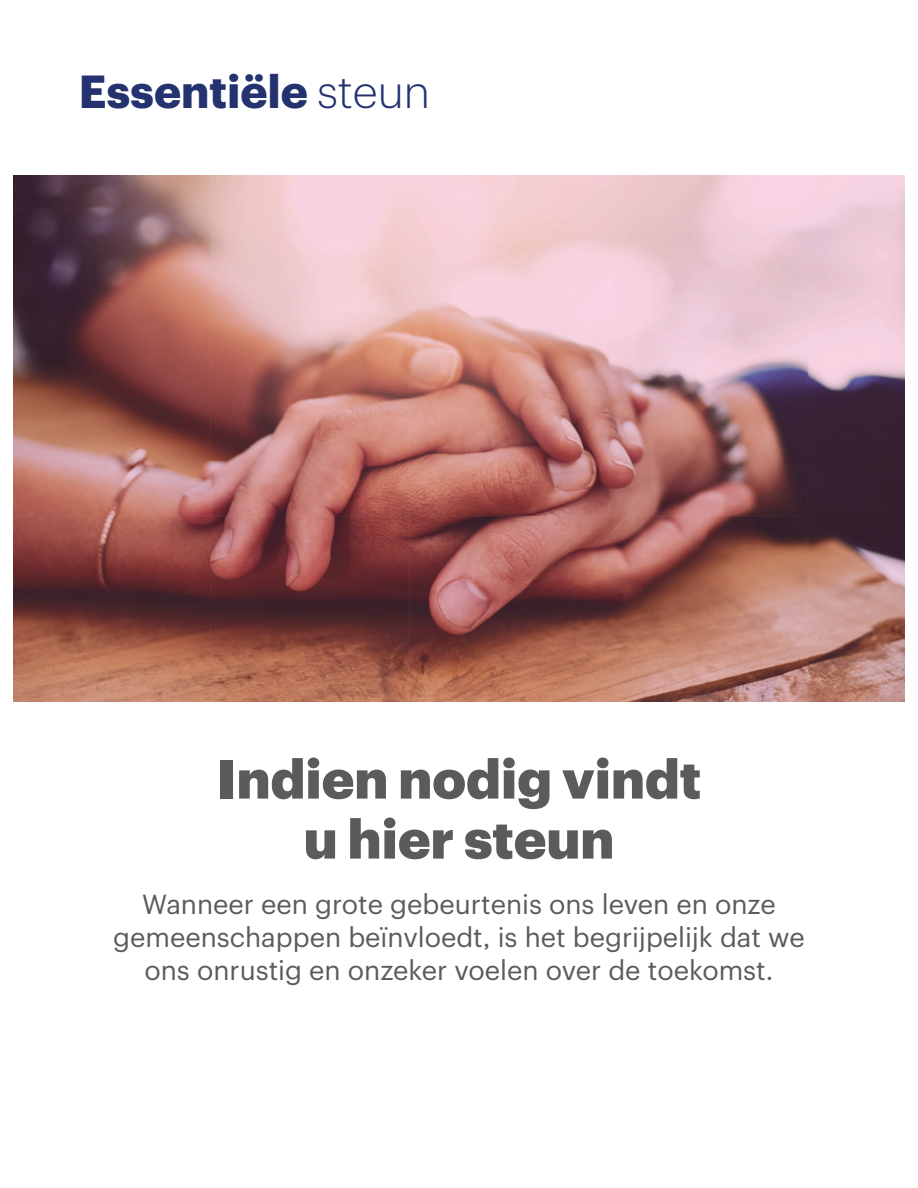
<style>
.page{position:relative;width:918px;height:1188px;background:#fff}
.page>*{position:absolute;margin:0;border:0;box-sizing:border-box;transform-origin:0 0}
.t1{font:900 54px/60px "Graphik UHG";color:#5a5b5a;text-align:center}
.t2{font:700 45.3px "Graphik";color:#243270}
.t3{font:27px/33px "Graphik UHG";color:#5a5b5a;text-align:center}
.s1{font-weight:300;font-size:45px}
</style>
<div class="page">
<img style="left:14px;top:176px;width:890px;height:526px">
<h2 class="t2" style="left:79px;top:56px;width:353px">Essentiële <span class="s1">steun</span></h2>
<h1 class="t1" style="left:217px;top:744px;width:486px">Indien nodig vindt u hier steun</h1>
<p class="t3" style="left:113px;top:885px;width:693px">Wanneer een grote gebeurtenis ons leven en onze gemeenschappen beïnvloedt, is het begrijpelijk dat we ons onrustig en onzeker voelen over de toekomst.</p>
</div>
